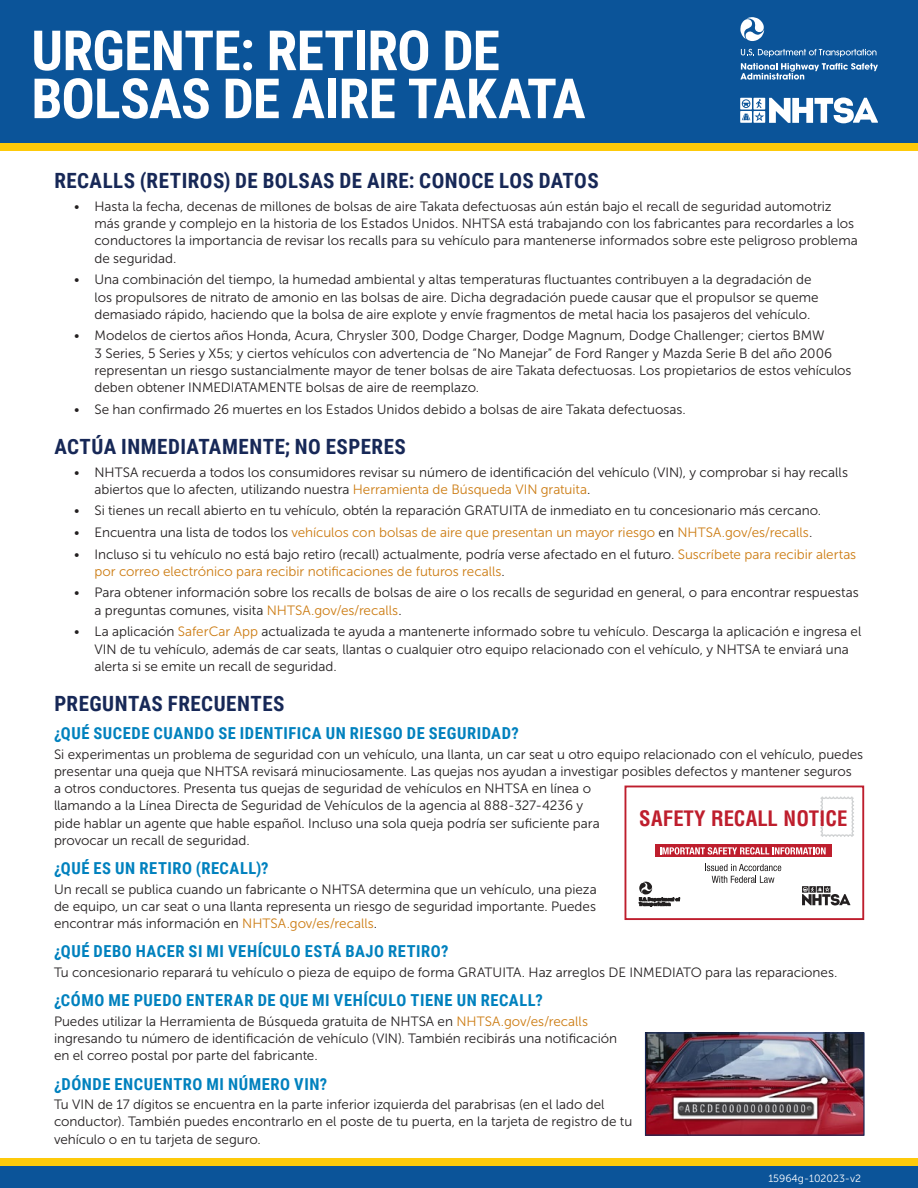
<style>
.page{position:relative;width:918px;height:1188px;background:#fff}
.page>*{position:absolute;margin:0;border:0;box-sizing:border-box;transform-origin:0 0}
.body{font:700 55.5px/48px "Roboto Condensed";letter-spacing:-.015em;color:#fff}
.t1{font:700 21px "Roboto Condensed";letter-spacing:.025em;color:#172857}
.t2{font:700 condensed 20.7px "Helvetica LT Std";letter-spacing:.01em;color:#be1e2d}
.t3{font:700 16.5px "Roboto Condensed";letter-spacing:.035em;color:#0081be}
.body-2{font:13.5px/17.2px "Museo Sans 300";color:#231f20}
.t4{font:13.5px/17.2px "Museo Sans 300";letter-spacing:-.005em;color:#cc7c13}
.t5{font:10.5px "Museo Sans 300";color:#fff}
.s1{color:#cc7c13}
.s2{color:#231f20}
</style>
<div class="page">
<div style="left:0;top:0;width:918px;height:147px;background:#0b5499"></div>
<div style="left:0;top:143px;width:918px;height:7px;background:#feca0a"></div>
<svg style="left:740px;top:17px;width:24px;height:24px"></svg>
<svg style="left:741px;top:49px;width:135px;height:8px"></svg>
<svg style="left:740px;top:63px;width:138px;height:17px"></svg>
<svg style="left:740px;top:98px;width:138px;height:25px"></svg>
<div style="left:625px;top:786px;width:239px;height:134px;border:2px solid #be1e2d"></div>
<svg style="left:639px;top:881px;width:41px;height:26px"></svg>
<div style="left:655px;top:844px;width:177px;height:13px;background:#be1e2d"></div>
<svg style="left:660px;top:847px;width:166px;height:8px"></svg>
<svg style="left:705px;top:864px;width:76px;height:19px"></svg>
<svg style="left:820px;top:796px;width:34px;height:41px"></svg>
<div style="left:824px;top:886px;width:6px;height:7px;background:#423f40"></div>
<div style="left:817px;top:886px;width:6px;height:7px;background:#423f40"></div>
<svg style="left:802px;top:887px;width:48px;height:18px"></svg>
<img style="left:647px;top:1034px;width:216px;height:100px">
<div style="left:645px;top:1032px;width:220px;height:104px;border:1px solid #172857"></div>
<div style="left:0;top:1162px;width:918px;height:26px;background:#0b5499"></div>
<div style="left:0;top:1158px;width:918px;height:8px;background:#feca0a"></div>
<p class="body" style="left:31px;top:24px;width:556px">URGENTE: RETIRO DE<br>BOLSAS DE AIRE TAKATA</p>
<p class="t1" style="left:54px;top:166px;width:546px">RECALLS (RETIROS) DE BOLSAS DE AIRE: CONOCE LOS DATOS</p>
<p class="body-2" style="left:94px;top:198px;width:765px;text-indent:-20px">• Hasta la fecha, decenas de millones de bolsas de aire Takata defectuosas aún están bajo el recall de seguridad automotriz más grande y complejo en la historia de los Estados Unidos. NHTSA está trabajando con los fabricantes para recordarles a los conductores la importancia de revisar los recalls para su vehículo para mantenerse informados sobre este peligroso problema de seguridad.</p>
<p class="body-2" style="left:94px;top:271px;width:726px;text-indent:-20px">• Una combinación del tiempo, la humedad ambiental y altas temperaturas fluctuantes contribuyen a la degradación de los propulsores de nitrato de amonio en las bolsas de aire. Dicha degradación puede causar que el propulsor se queme demasiado rápido, haciendo que la bolsa de aire explote y envíe fragmentos de metal hacia los pasajeros del vehículo.</p>
<p class="body-2" style="left:94px;top:327px;width:758px;text-indent:-20px">• Modelos de ciertos años Honda, Acura, Chrysler 300, Dodge Charger, Dodge Magnum, Dodge Challenger; ciertos BMW<br>3 Series, 5 Series y X5s; y ciertos vehículos con advertencia de “No Manejar” de Ford Ranger y Mazda Serie B del año 2006 representan un riesgo sustancialmente mayor de tener bolsas de aire Takata defectuosas. Los propietarios de estos vehículos deben obtener INMEDIATAMENTE bolsas de aire de reemplazo.</p>
<p class="body-2" style="left:74px;top:401px;width:613px">• Se han confirmado 26 muertes en los Estados Unidos debido a bolsas de aire Takata defectuosas.</p>
<p class="t1" style="left:54px;top:432px;width:353px">ACTÚA INMEDIATAMENTE; NO ESPERES</p>
<p class="body-2" style="left:94px;top:463px;width:755px;text-indent:-20px">• NHTSA recuerda a todos los consumidores revisar su número de identificación del vehículo (VIN), y comprobar si hay recalls abiertos que lo afecten, utilizando nuestra <span class="s1">Herramienta de Búsqueda VIN gratuita</span>.</p>
<p class="body-2" style="left:74px;top:502px;width:749px">• Si tienes un recall abierto en tu vehículo, obtén la reparación GRATUITA de inmediato en tu concesionario más cercano.</p>
<p class="t4" style="left:74px;top:524px;width:740px"><span class="s2">• Encuentra una lista de todos los</span> vehículos con bolsas de aire que presentan un mayor riesgo <span class="s2">en</span> NHTSA.gov/es/recalls<span class="s2">.</span></p>
<p class="t4" style="left:94px;top:545px;width:763px;text-indent:-20px"><span class="s2">• Incluso si tu vehículo no está bajo retiro (recall) actualmente, podría verse afectado en el futuro.</span> Suscríbete para recibir alertas por correo electrónico para recibir notificaciones de futuros recalls<span class="s2">.</span></p>
<p class="body-2" style="left:94px;top:584px;width:766px;text-indent:-20px">• Para obtener información sobre los recalls de bolsas de aire o los recalls de seguridad en general, o para encontrar respuestas a preguntas comunes, visita <span class="s1">NHTSA.gov/es/recalls</span>.</p>
<p class="body-2" style="left:94px;top:623px;width:768px;text-indent:-20px">• La aplicación <span class="s1">SaferCar App</span> actualizada te ayuda a mantenerte informado sobre tu vehículo. Descarga la aplicación e ingresa el<br>VIN de tu vehículo, además de car seats, llantas o cualquier otro equipo relacionado con el vehículo, y NHTSA te enviará una alerta si se emite un recall de seguridad.</p>
<p class="t1" style="left:54px;top:689px;width:232px">PREGUNTAS FRECUENTES</p>
<p class="t3" style="left:54px;top:722px;width:466px">¿QUÉ SUCEDE CUANDO SE IDENTIFICA UN RIESGO DE SEGURIDAD?</p>
<p class="body-2" style="left:54px;top:745px;width:811px">Si experimentas un problema de seguridad con un vehículo, una llanta, un car seat u otro equipo relacionado con el vehículo, puedes presentar una queja que NHTSA revisará minuciosamente. Las quejas nos ayudan a investigar posibles defectos y mantener seguros<br>a otros conductores. Presenta tus quejas de seguridad de vehículos en NHTSA en línea o<br>llamando a la Línea Directa de Seguridad de Vehículos de la agencia al 888-327-4236 y<br>pide hablar un agente que hable español. Incluso una sola queja podría ser suficiente para<br>provocar un recall de seguridad.</p>
<p class="t3" style="left:54px;top:857px;width:216px">¿QUÉ ES UN RETIRO (RECALL)?</p>
<p class="body-2" style="left:54px;top:880px;width:544px;text-align:justify">Un recall se publica cuando un fabricante o NHTSA determina que un vehículo, una pieza de equipo, un car seat o una llanta representa un riesgo de seguridad importante. Puedes encontrar más información en <span class="s1">NHTSA.gov/es/recalls</span>.</p>
<p class="t3" style="left:54px;top:940px;width:396px">¿QUÉ DEBO HACER SI MI VEHÍCULO ESTÁ BAJO RETIRO?</p>
<p class="body-2" style="left:54px;top:964px;width:785px">Tu concesionario reparará tu vehículo o pieza de equipo de forma GRATUITA. Haz arreglos DE INMEDIATO para las reparaciones.</p>
<p class="t3" style="left:54px;top:989px;width:490px">¿CÓMO ME PUEDO ENTERAR DE QUE MI VEHÍCULO TIENE UN RECALL?</p>
<p class="body-2" style="left:54px;top:1013px;width:565px">Puedes utilizar la Herramienta de Búsqueda gratuita de NHTSA en <span class="s1">NHTSA.gov/es/recalls </span>ingresando tu número de identificación de vehículo (VIN). También recibirás una notificación en el correo postal por parte del fabricante.</p>
<p class="t3" style="left:54px;top:1072px;width:275px">¿DÓNDE ENCUENTRO MI NÚMERO VIN?</p>
<p class="body-2" style="left:54px;top:1096px;width:580px">Tu VIN de 17 dígitos se encuentra en la parte inferior izquierda del parabrisas (en el lado del conductor). También puedes encontrarlo en el poste de tu puerta, en la tarjeta de registro de tu vehículo o en tu tarjeta de seguro.</p>
<p class="t2" style="left:639px;top:806px;width:210px">SAFETY RECALL NOTICE</p>
<p class="t5" style="left:768px;top:1173px;width:94px">15964g-102023-v2</p>
</div>
